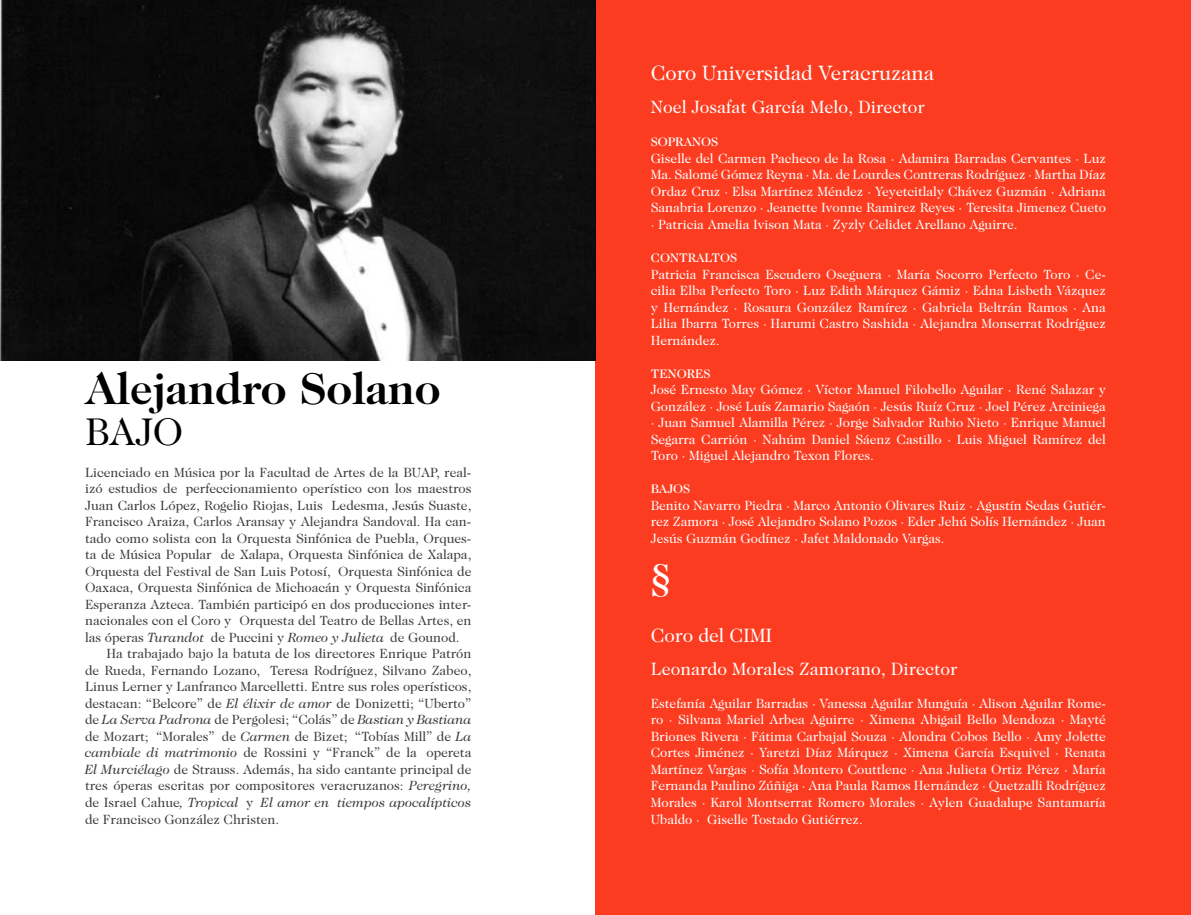
<style>
.page{position:relative;width:1191px;height:915px;background:#fff}
.page>*{position:absolute;margin:0;border:0;box-sizing:border-box;transform-origin:0 0}
.t1{font:700 45px "Caslon 224 Std";color:#000}
.CUERPO_TEXTO{font:40.5px "Caslon 224 Std";color:#fff}
.t2{font:39px "Caslon 224 Std";color:#000}
.Body_Text{font:21px "Caslon 224 Std";letter-spacing:-.005em;color:#fff}
.Body_Text-2{font:19.5px "Caslon 224 Std";letter-spacing:-.005em;color:#fff}
.Body_Text-3{font:18px "Caslon 224 Std";color:#fff}
.CUERPO_TEXTO-2{font:18px "Caslon 224 Std";color:#fff}
.Body_Text-4{font:13.5px/16.5px "Caslon 224 Std";letter-spacing:-.005em;color:#fff;text-align:justify}
.Body_Text-5{font:13.5px/16.5px "Caslon 224 Std";letter-spacing:-.005em;color:#3c3c3b;text-align:justify}
.Body_Text-6{font:500 12.6px "Caslon 224 Std";color:#fff}
.s1{font-style:italic}
</style>
<div class="page">
<img style="left:0;top:0;width:595px;height:361px">
<div style="left:595px;top:0;width:596px;height:914px;background:#fc3c20"></div>
<p class="t1" style="left:85px;top:362px;width:357px">Alejandro Solano</p>
<p class="t2" style="left:85px;top:409px;width:100px">BAJO</p>
<p class="Body_Text-5" style="left:85px;top:463px;width:388px">Licenciado en Música por la Facultad de Artes de la BUAP, real&shy;izó estudios de perfeccionamiento operístico con los maestros Juan Carlos López, Rogelio Riojas, Luis Ledesma, Jesús Suaste, Francisco Araiza, Carlos Aransay y Alejandra Sandoval. Ha can&shy;tado como solista con la Orquesta Sinfónica de Puebla, Orques&shy;ta de Música Popular de Xalapa, Orquesta Sinfónica de Xalapa, Orquesta del Festival de San Luis Potosí, Orquesta Sinfónica de Oaxaca, Orquesta Sinfónica de Michoacán y Orquesta Sinfónica Esperanza Azteca. También participó en dos producciones inter&shy;nacionales con el Coro y Orquesta del Teatro de Bellas Artes, en las óperas <span class="s1">Turandot</span> de Puccini y <span class="s1">Romeo y Julieta</span> de Gounod.</p>
<p class="Body_Text-5" style="left:85px;top:645px;width:388px;text-indent:21px">Ha trabajado bajo la batuta de los directores Enrique Patrón de Rueda, Fernando Lozano, Teresa Rodríguez, Silvano Zabeo, Linus Lerner y Lanfranco Marcelletti. Entre sus roles operísticos, destacan: “Belcore” de <span class="s1">El élixir de amor</span> de Donizetti; “Uberto” de <span class="s1">La Serva Padrona</span> de Pergolesi; “Colás” de <span class="s1">Bastian y Bastiana </span>de Mozart; “Morales” de <span class="s1">Carmen</span> de Bizet; “Tobías Mill” de <span class="s1">La cambiale di matrimonio</span> de Rossini y “Franck” de la opereta <span class="s1">El Murciélago</span> de Strauss. Además, ha sido cantante principal de tres óperas escritas por compositores veracruzanos: <span class="s1">Peregrino, </span>de Israel Cahue<span class="s1">, Tropical</span> y <span class="s1">El amor en tiempos apocalípticos </span>de Francisco González Christen.</p>
<p class="Body_Text" style="left:651px;top:61px;width:285px">Coro Universidad Veracruzana</p>
<p class="CUERPO_TEXTO-2" style="left:651px;top:97px;width:275px">Noel Josafat García Melo, Director</p>
<p class="Body_Text-6" style="left:651px;top:135px;width:69px">SOPRANOS</p>
<p class="Body_Text-4" style="left:651px;top:150px;width:457px">Giselle del Carmen Pacheco de la Rosa · Adamira Barradas Cervantes · Luz Ma. Salomé Gómez Reyna · Ma. de Lourdes Contreras Rodríguez · Martha Díaz Ordaz Cruz · Elsa Martínez Méndez · Yeyetcitlaly Chávez Guzmán · Adriana Sanabria Lorenzo · Jeanette Ivonne Ramirez Reyes · Teresita Jimenez Cueto · Patricia Amelia Ivison Mata · Zyzly Celidet Arellano Aguirre.</p>
<p class="Body_Text-6" style="left:651px;top:250px;width:88px">CONTRALTOS</p>
<p class="Body_Text-4" style="left:651px;top:265px;width:457px">Patricia Francisca Escudero Oseguera · María Socorro Perfecto Toro · Ce&shy;cilia Elba Perfecto Toro · Luz Edith Márquez Gámiz · Edna Lisbeth Vázquez y Hernández · Rosaura González Ramírez · Gabriela Beltrán Ramos · Ana Lilia Ibarra Torres · Harumi Castro Sashida · Alejandra Monserrat Rodríguez Hernández.</p>
<p class="Body_Text-6" style="left:651px;top:366px;width:61px">TENORES</p>
<p class="Body_Text-4" style="left:651px;top:381px;width:457px">José Ernesto May Gómez · Víctor Manuel Filobello Aguilar · René Salazar y González · José Luís Zamario Sagaón · Jesús Ruíz Cruz · Joel Pérez Arciniega · Juan Samuel Alamilla Pérez · Jorge Salvador Rubio Nieto · Enrique Manuel Segarra Carrión · Nahúm Daniel Sáenz Castillo · Luis Miguel Ramírez del Toro · Miguel Alejandro Texon Flores.</p>
<p class="Body_Text-6" style="left:651px;top:481px;width:41px">BAJOS</p>
<p class="Body_Text-4" style="left:651px;top:496px;width:456px">Benito Navarro Piedra · Marco Antonio Olivares Ruiz · Agustín Sedas Gutiér&shy;rez Zamora · José Alejandro Solano Pozos · Eder Jehú Solís Hernández · Juan Jesús Guzmán Godínez · Jafet Maldonado Vargas.</p>
<p class="CUERPO_TEXTO" style="left:651px;top:555px;width:22px">§</p>
<p class="Body_Text-2" style="left:651px;top:623px;width:123px">Coro del CIMI</p>
<p class="Body_Text-3" style="left:651px;top:658px;width:308px">Leonardo Morales Zamorano, Director</p>
<p class="Body_Text-4" style="left:651px;top:694px;width:457px">Estefanía Aguilar Barradas · Vanessa Aguilar Munguía · Alison Aguilar Rome&shy;ro · Silvana Mariel Arbea Aguirre · Ximena Abigail Bello Mendoza · Mayté Briones Rivera · Fátima Carbajal Souza · Alondra Cobos Bello · Amy Jolette Cortes Jiménez · Yaretzi Díaz Márquez · Ximena García Esquivel · Renata Martínez Vargas · Sofía Montero Couttlenc · Ana Julieta Ortiz Pérez · María Fernanda Paulino Zúñiga · Ana Paula Ramos Hernández · Quetzalli Rodríguez Morales · Karol Montserrat Romero Morales · Aylen Guadalupe Santamaría Ubaldo · Giselle Tostado Gutiérrez.</p>
</div>
